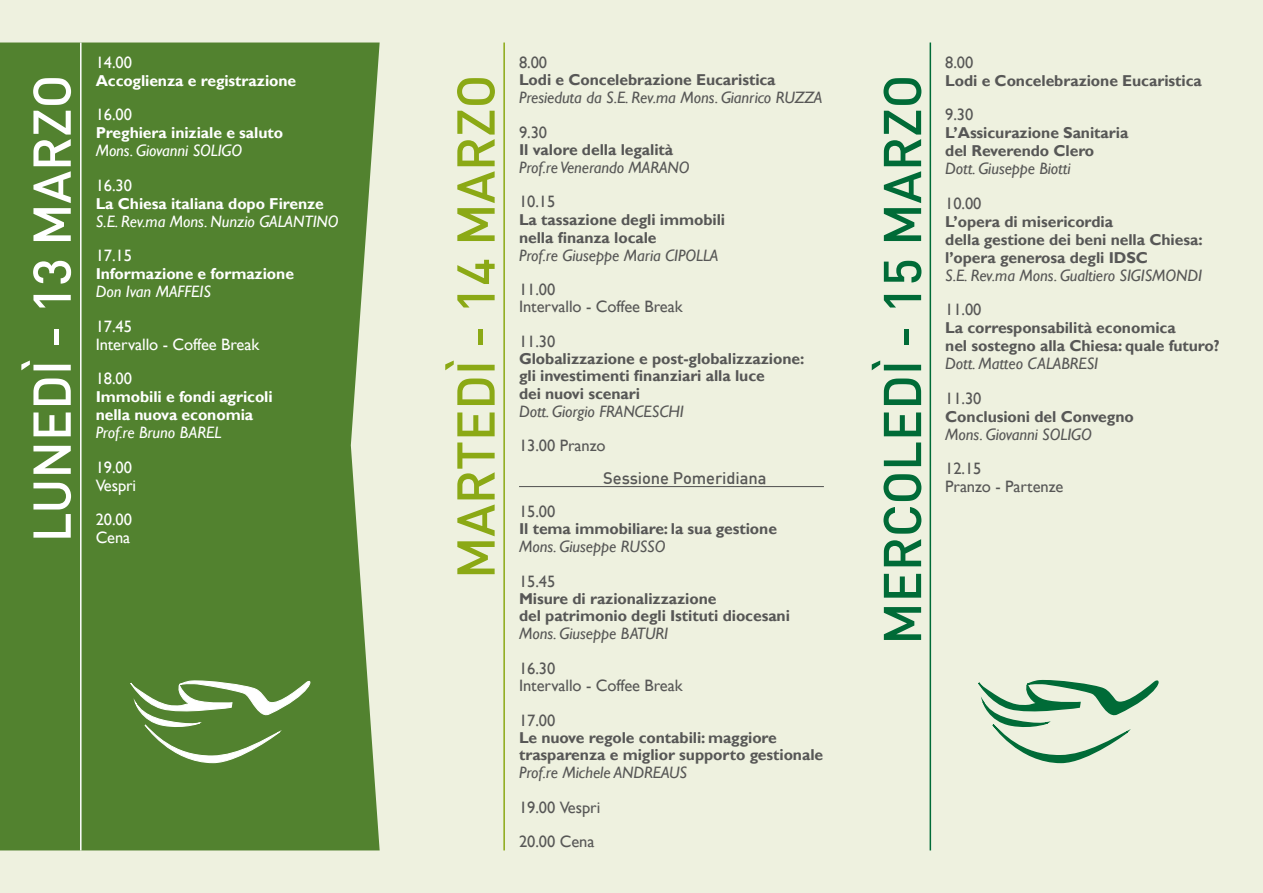
<style>
.page{position:relative;width:1263px;height:893px;background:#eef1df}
.page>*{position:absolute;margin:0;border:0;box-sizing:border-box;transform-origin:0 0}
.t1{font:500 52.35px "DIN";letter-spacing:-.005em;color:#006b37}
.t2{font:500 52.35px "DIN";letter-spacing:-.005em;color:#8ba915}
.t3{font:500 52.35px "DIN";letter-spacing:-.005em;color:#fff}
.t4{font:italic 16.5px/34.5px "Gill Sans";letter-spacing:-.005em;color:#575756}
.t5{font:italic 16.5px "Gill Sans";letter-spacing:-.005em;color:#fff}
.t6{font:16.5px "Gill Sans";letter-spacing:-.005em;color:#575756}
.t7{font:16.5px "Gill Sans";letter-spacing:-.005em;color:#575756}
.t8{font:16.5px "Gill Sans";letter-spacing:-.005em;color:#fff}
.t9{font:16.5px "Gill Sans";letter-spacing:-.005em;color:#fff}
.t10{font:500 16.5px "DIN";letter-spacing:-.005em;color:#575756}
.t11{font:700 15.75px/18px "Gill Sans";letter-spacing:-.005em;color:#575756}
.t12{font:700 15.75px/18px "Gill Sans";letter-spacing:-.005em;color:#fff}
.s1{font-style:normal}
</style>
<div class="page">
<div style="left:0;top:43px;width:380px;height:807px;background:#52822f"></div>
<svg style="left:978px;top:679px;width:181px;height:85px"></svg>
<svg style="left:129px;top:676px;width:185px;height:88px;background:#719854"></svg>
<hr style="left:80px;top:43px;width:2px;height:807px;background:#fff">
<hr style="left:503px;top:43px;width:2px;height:807px;background:#8ba915">
<hr style="left:929px;top:43px;width:2px;height:807px;background:#006b37">
<hr style="left:519px;top:486px;width:305px;height:1px;background:#575756">
<p class="t8" style="left:96px;top:52px;width:38px">14.00</p>
<p class="t12" style="left:96px;top:72px;width:202px">Accoglienza e registrazione</p>
<p class="t8" style="left:96px;top:105px;width:38px">16.00</p>
<p class="t12" style="left:96px;top:124px;width:189px">Preghiera iniziale e saluto</p>
<p class="t5" style="left:96px;top:141px;width:148px">Mons. Giovanni SOLIGO</p>
<p class="t8" style="left:96px;top:175px;width:38px">16.30</p>
<p class="t12" style="left:96px;top:195px;width:230px">La Chiesa italiana dopo Firenze</p>
<p class="t5" style="left:96px;top:212px;width:245px">S.E. Rev.ma Mons. Nunzio GALANTINO</p>
<p class="t8" style="left:96px;top:246px;width:38px">17.15</p>
<p class="t12" style="left:96px;top:265px;width:200px">Informazione e formazione</p>
<p class="t5" style="left:96px;top:282px;width:117px">Don Ivan MAFFEIS</p>
<p class="t8" style="left:96px;top:316px;width:38px">17.45</p>
<p class="t9" style="left:96px;top:335px;width:165px">Intervallo - Coffee Break</p>
<p class="t8" style="left:96px;top:369px;width:38px">18.00</p>
<p class="t12" style="left:96px;top:388px;width:179px">Immobili e fondi agricoli nella nuova economia</p>
<p class="t5" style="left:96px;top:423px;width:127px">Prof.re Bruno BAREL</p>
<p class="t8" style="left:96px;top:457px;width:38px">19.00</p>
<p class="t9" style="left:96px;top:476px;width:42px">Vespri</p>
<p class="t8" style="left:96px;top:510px;width:38px">20.00</p>
<p class="t9" style="left:96px;top:528px;width:36px">Cena</p>
<p class="t6" style="left:519px;top:52px;width:30px">8.00</p>
<p class="t11" style="left:519px;top:71px;width:258px">Lodi e Concelebrazione Eucaristica</p>
<p class="t4" style="left:519px;top:80px;width:305px">Presieduta da S.E. Rev.ma Mons. Gianrico RUZZA</p>
<p class="t6" style="left:519px;top:122px;width:30px">9.30</p>
<p class="t11" style="left:519px;top:141px;width:156px">Il valore della legalità</p>
<p class="t4" style="left:519px;top:150px;width:172px">Prof.re Venerando MARANO</p>
<p class="t6" style="left:519px;top:192px;width:38px">10.15</p>
<p class="t11" style="left:519px;top:211px;width:208px">La tassazione degli immobili nella finanza locale</p>
<p class="t4" style="left:519px;top:238px;width:201px">Prof.re Giuseppe Maria CIPOLLA</p>
<p class="t6" style="left:519px;top:280px;width:38px">11.00</p>
<p class="t7" style="left:519px;top:297px;width:165px">Intervallo - Coffee Break</p>
<p class="t6" style="left:519px;top:331px;width:38px">11.30</p>
<p class="t11" style="left:519px;top:350px;width:287px;line-height:17.2px">Globalizzazione e post-globalizzazione: gli investimenti finanziari alla luce<br>dei nuovi scenari</p>
<p class="t4" style="left:519px;top:394px;width:166px">Dott. Giorgio FRANCESCHI<br><span class="s1">13.00</span> <span class="s1">Pranzo</span></p>
<p class="t10" style="left:603px;top:467px;width:165px">Sessione Pomeridiana</p>
<p class="t6" style="left:519px;top:502px;width:38px">15.00</p>
<p class="t11" style="left:519px;top:520px;width:259px">Il tema immobiliare: la sua gestione</p>
<p class="t4" style="left:519px;top:529px;width:148px">Mons. Giuseppe RUSSO</p>
<p class="t6" style="left:519px;top:571px;width:38px">15.45</p>
<p class="t11" style="left:519px;top:590px;width:272px;line-height:17.2px">Misure di razionalizzazione<br>del patrimonio degli Istituti diocesani</p>
<p class="t4" style="left:519px;top:616px;width:151px">Mons. Giuseppe BATURI</p>
<p class="t6" style="left:519px;top:658px;width:38px">16.30</p>
<p class="t7" style="left:519px;top:676px;width:165px">Intervallo - Coffee Break</p>
<p class="t6" style="left:519px;top:710px;width:38px">17.00</p>
<p class="t11" style="left:519px;top:729px;width:306px;line-height:17.2px">Le nuove regole contabili: maggiore trasparenza e miglior supporto gestionale</p>
<p class="t4" style="left:519px;top:755px;width:169px">Prof.re Michele ANDREAUS<br><span class="s1">19.00</span> <span class="s1">Vespri<br></span><span class="s1">20.00</span> <span class="s1">Cena</span></p>
<h1 class="t3" style="left:18px;top:542px;width:469px;rotate:-90deg">LUNEDÌ - 13 MARZO</h1>
<h1 class="t2" style="left:442px;top:579px;width:506px;rotate:-90deg">MARTEDÌ - 14 MARZO</h1>
<h1 class="t1" style="left:869px;top:645px;width:572px;rotate:-90deg">MERCOLEDÌ - 15 MARZO</h1>
<p class="t6" style="left:945px;top:52px;width:30px">8.00</p>
<p class="t11" style="left:945px;top:72px;width:258px">Lodi e Concelebrazione Eucaristica</p>
<p class="t6" style="left:945px;top:105px;width:30px">9.30</p>
<p class="t11" style="left:945px;top:124px;width:185px">L’Assicurazione Sanitaria del Reverendo Clero</p>
<p class="t4" style="left:945px;top:151px;width:127px">Dott. Giuseppe Biotti</p>
<p class="t6" style="left:945px;top:193px;width:38px">10.00</p>
<p class="t11" style="left:945px;top:213px;width:259px">L’opera di misericordia<br>della gestione dei beni nella Chiesa: l’opera generosa degli IDSC</p>
<p class="t4" style="left:945px;top:258px;width:258px">S.E. Rev.ma Mons. Gualtiero SIGISMONDI</p>
<p class="t6" style="left:945px;top:300px;width:38px">11.00</p>
<p class="t11" style="left:945px;top:319px;width:276px">La corresponsabilità economica<br>nel sostegno alla Chiesa: quale futuro?</p>
<p class="t4" style="left:945px;top:346px;width:154px">Dott. Matteo CALABRESI</p>
<p class="t6" style="left:945px;top:388px;width:38px">11.30</p>
<p class="t11" style="left:945px;top:408px;width:190px">Conclusioni del Convegno</p>
<p class="t4" style="left:945px;top:417px;width:148px">Mons. Giovanni SOLIGO</p>
<p class="t6" style="left:945px;top:459px;width:38px">12.15</p>
<p class="t7" style="left:945px;top:477px;width:120px">Pranzo - Partenze</p>
</div>
